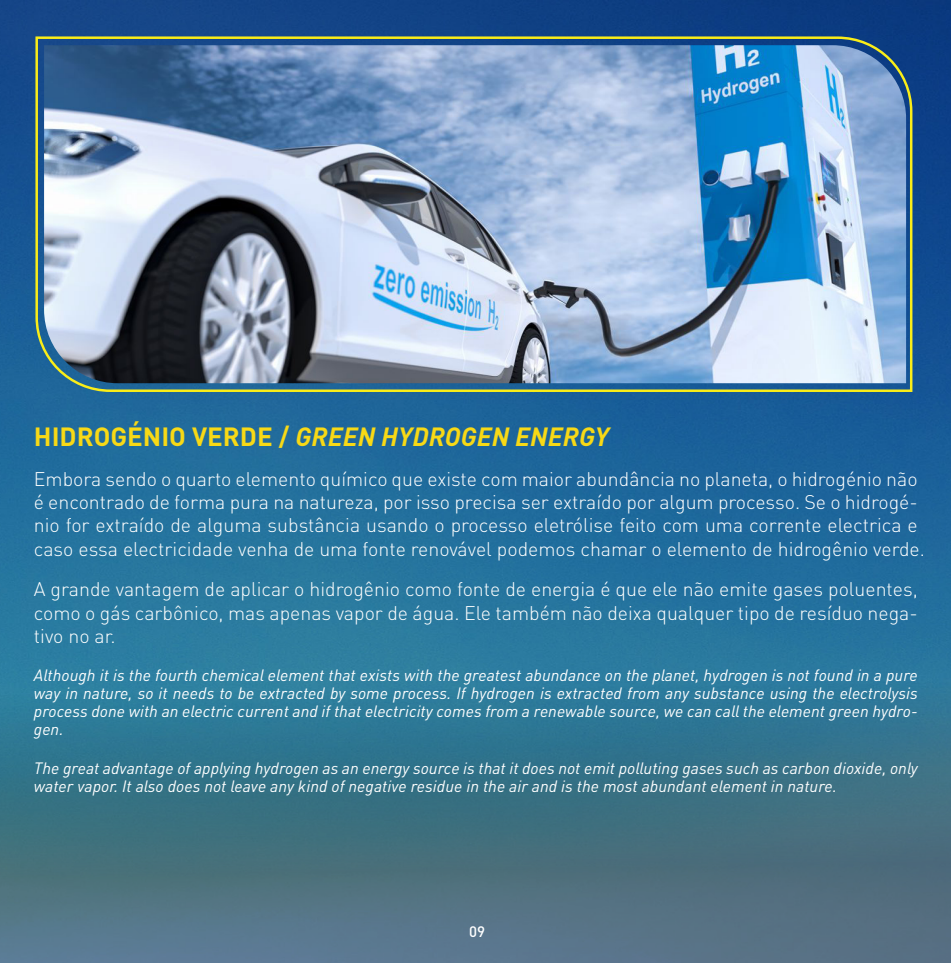
<style>
.page{position:relative;width:951px;height:963px;background:#fff}
.page>*{position:absolute;margin:0;border:0;box-sizing:border-box;transform-origin:0 0}
.t1{font:italic 700 25.95px "DIN";color:#f8d916}
.t2{font:300 19.5px/23.4px "DIN Pro";color:#fff}
.t3{font:italic 16.2px/17.9px "DIN Pro";letter-spacing:.005em;color:#fff;text-align:justify}
.t4{font:300 16.2px/19.5px "DIN Pro";color:#fff}
.t5{font:500 16.2px "DIN Pro";color:#faed18}
.t6{font:500 15px "DIN Pro";color:#fff}
.s1{font-family:"DIN Pro";font-style:normal}
</style>
<div class="page">
<img style="left:0;top:0;width:950px;height:591px">
<svg style="left:0;top:591px;width:950px;height:371px;background:#3b748d"></svg>
<img style="left:34px;top:35px;width:879px;height:358px">
<h1 class="t1" style="left:34px;top:419px;width:576px"><span class="s1">HIDROGÉNIO VERDE /</span> GREEN HYDROGEN ENERGY</h1>
<p class="t2" style="left:34px;top:466px;width:892px">Embora sendo o quarto elemento químico que existe com maior abundância no planeta, o hidrogénio não é encontrado de forma pura na natureza, por isso precisa ser extraído por algum processo. Se o hidrogé&shy;nio for extraído de alguma substância usando o processo eletrólise feito com uma corrente electrica e caso essa electricidade venha de uma fonte renovável podemos chamar o elemento de hidrogênio verde.</p>
<p class="t2" style="left:34px;top:576px;width:885px;text-align:justify">A grande vantagem de aplicar o hidrogênio como fonte de energia é que ele não emite gases poluentes, como o gás carbônico, mas apenas vapor de água. Ele também não deixa qualquer tipo de resíduo nega&shy;tivo no ar.</p>
<p class="t3" style="left:34px;top:664px;width:885px">Although it is the fourth chemical element that exists with the greatest abundance on the planet, hydrogen is not found in a pure way in nature, so it needs to be extracted by some process. If hydrogen is extracted from any substance using the electrolysis process done with an electric current and if that electricity comes from a renewable source, we can call the element green hydro&shy;gen.</p>
<p class="t3" style="left:34px;top:757px;width:885px">The great advantage of applying hydrogen as an energy source is that it does not emit polluting gases such as carbon dioxide, only water vapor. It also does not leave any kind of negative residue in the air and is the most abundant element in nature.</p>
<p class="t5" style="left:425px;top:417px;width:151px">ENERGIA BIOMASSA</p>
<p class="t4" style="left:425px;top:476px;width:354px">vegetal ou de resíduos sólidos, tais como restos de alimentos, madeira, cascas de frutas, entre outros. Ela aglomera todos derivados recentes de organismos vivos que são utilizados como com-</p>
<p class="t4" style="left:425px;top:574px;width:338px">aquisição e as emissões não contribuem para o</p>
<p class="t4" style="left:425px;top:672px;width:352px">meio de uma usina de Biomassa, que usa o vapor</p>
<p class="t4" style="left:425px;top:769px;width:318px">Daí ser uma fonte de energia renovável a ser</p>
<p class="t6" style="left:469px;top:921px;width:17px">09</p>
</div>
